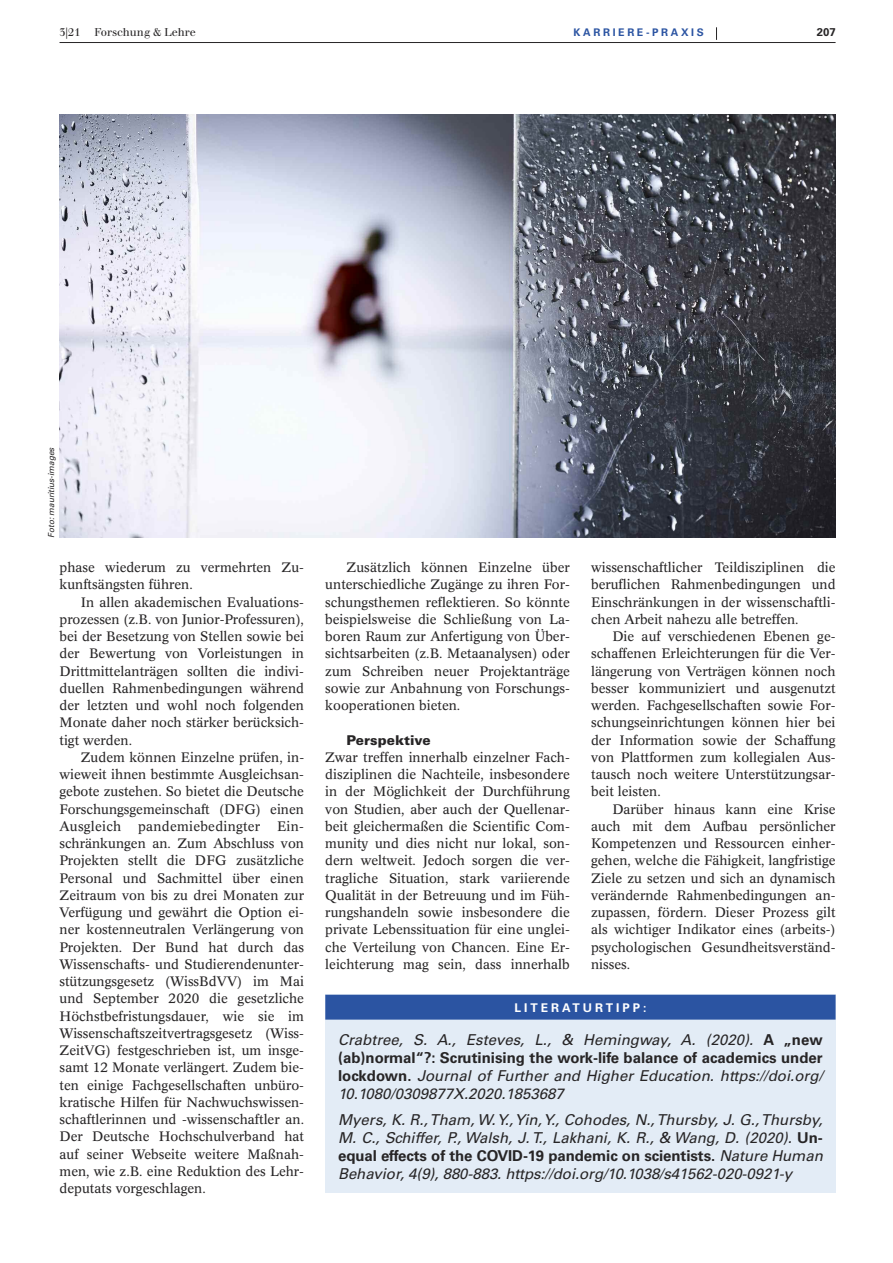
<style>
.page{position:relative;width:893px;height:1263px;background:#fff}
.page>*{position:absolute;margin:0;border:0;box-sizing:border-box;transform-origin:0 0}
.t1{font:italic 15px/18px "Univers LT";color:#272526;text-align:justify}
.t2{font:13.5px/17.2px "Concorde BE";color:#272526;text-align:justify}
.t3{font:900 13.5px "Univers LT";color:#272526}
.t4{font:700 12px "Univers LT";letter-spacing:.25em;color:#fff}
.t5{font:11.25px "Walbaum";color:#272526}
.t6{font:700 11.25px "Univers LT";color:#272526}
.t7{font:700 10.5px "Univers LT";letter-spacing:.25em;color:#2b54a2}
.t8{font:italic 8.25px "Univers LT";letter-spacing:-.005em;color:#272526}
.s1{font-weight:700;font-style:normal}
</style>
<div class="page">
<hr style="left:60px;top:42px;width:776px;height:1px;background:#272526">
<svg style="left:716px;top:27px;width:1px;height:13px"></svg>
<img style="left:60px;top:115px;width:776px;height:423px">
<div style="left:325px;top:995px;width:511px;height:198px;background:#e3ecf6"></div>
<div style="left:325px;top:995px;width:511px;height:24px;background:#2b54a2"></div>
<p class="t5" style="left:60px;top:28px;width:138px">3|21 Forschung &amp; Lehre</p>
<p class="t7" style="left:574px;top:28px;width:132px">KARRIERE-PRAXIS</p>
<p class="t6" style="left:817px;top:28px;width:20px">207</p>
<p class="t8" style="left:48px;top:538px;width:92px;rotate:-90deg">Foto: mauritius-images</p>
<p class="t2" style="left:60px;top:560px;width:246px">phase wiederum zu vermehrten Zu&shy;kunftsängsten führen.</p>
<p class="t2" style="left:60px;top:594px;width:246px;text-indent:21px">In allen akademischen Evaluations&shy;prozessen (z.B. von Junior-Professuren), bei der Besetzung von Stellen sowie bei der Bewertung von Vorleistungen in Drittmittelanträgen sollten die indivi&shy;duellen Rahmenbedingungen während der letzten und wohl noch folgenden Monate daher noch stärker berücksich&shy;tigt werden.</p>
<p class="t2" style="left:60px;top:749px;width:246px;text-indent:21px">Zudem können Einzelne prüfen, in&shy;wieweit ihnen bestimmte Ausgleichsan&shy;gebote zustehen. So bietet die Deutsche Forschungsgemeinschaft (DFG) einen Ausgleich pandemiebedingter Ein&shy;schränkungen an. Zum Abschluss von Projekten stellt die DFG zusätzliche Personal und Sachmittel über einen Zeitraum von bis zu drei Monaten zur Verfügung und gewährt die Option ei&shy;ner kostenneutralen Verlängerung von Projekten. Der Bund hat durch das Wissenschafts- und Studierendenunter&shy;stützungsgesetz (WissBdVV) im Mai und September 2020 die gesetzliche Höchstbefristungsdauer, wie sie im Wissenschaftszeitvertragsgesetz (Wiss-ZeitVG) festgeschrieben ist, um insge&shy;samt 12 Monate verlängert. Zudem bie&shy;ten einige Fachgesellschaften unbüro&shy;kratische Hilfen für Nachwuchswissen&shy;schaftlerinnen und -wissenschaftler an.<br>Der Deutsche Hochschulverband hat auf seiner Webseite weitere Maßnah&shy;men, wie z.B. eine Reduktion des Lehr&shy;deputats vorgeschlagen.</p>
<p class="t2" style="left:325px;top:560px;width:246px;text-indent:21px">Zusätzlich können Einzelne über unterschiedliche Zugänge zu ihren For&shy;schungsthemen reflektieren. So könnte beispielsweise die Schließung von La&shy;boren Raum zur Anfertigung von Über&shy;sichtsarbeiten (z.B. Metaanalysen) oder zum Schreiben neuer Projektanträge sowie zur Anbahnung von Forschungs&shy;kooperationen bieten.</p>
<p class="t3" style="left:347px;top:735px;width:86px">Perspektive</p>
<p class="t2" style="left:325px;top:749px;width:246px">Zwar treffen innerhalb einzelner Fach&shy;disziplinen die Nachteile, insbesondere in der Möglichkeit der Durchführung von Studien, aber auch der Quellenar&shy;beit gleichermaßen die Scientific Com&shy;munity und dies nicht nur lokal, son&shy;dern weltweit. Jedoch sorgen die ver&shy;tragliche Situation, stark variierende Qualität in der Betreuung und im Füh&shy;rungshandeln sowie insbesondere die private Lebenssituation für eine unglei&shy;che Verteilung von Chancen. Eine Er&shy;leichterung mag sein, dass innerhalb</p>
<p class="t2" style="left:591px;top:560px;width:246px">wissenschaftlicher Teildisziplinen die beruflichen Rahmenbedingungen und Einschränkungen in der wissenschaftli&shy;chen Arbeit nahezu alle betreffen.</p>
<p class="t2" style="left:591px;top:629px;width:246px;text-indent:21px">Die auf verschiedenen Ebenen ge&shy;schaffenen Erleichterungen für die Ver&shy;längerung von Verträgen können noch besser kommuniziert und ausgenutzt werden. Fachgesellschaften sowie For&shy;schungseinrichtungen können hier bei der Information sowie der Schaffung von Plattformen zum kollegialen Aus&shy;tausch noch weitere Unterstützungsar&shy;beit leisten.</p>
<p class="t2" style="left:591px;top:801px;width:246px;text-indent:21px">Darüber hinaus kann eine Krise auch mit dem Aufbau persönlicher Kompetenzen und Ressourcen einher&shy;gehen, welche die Fähigkeit, langfristige Ziele zu setzen und sich an dynamisch verändernde Rahmenbedingungen an&shy;zupassen, fördern. Dieser Prozess gilt als wichtiger Indikator eines (arbeits-) psychologischen Gesundheitsverständ&shy;nisses.</p>
<p class="t4" style="left:514px;top:1003px;width:134px">LITERATURTIPP:</p>
<p class="t1" style="left:338px;top:1032px;width:486px">Crabtree, S. A., Esteves, L., &amp; Hemingway, A. (2020). <span class="s1">A „new (ab)normal“?: Scrutinising the work-life balance of academics under lockdown.</span> Journal of Further and Higher Education. https://doi.org/ 10.1080/0309877X.2020.1853687</p>
<p class="t1" style="left:338px;top:1112px;width:486px">Myers, K. R.,Tham, W.Y.,Yin,Y., Cohodes, N.,Thursby, J. G.,Thursby, M. C., Schiffer, P., Walsh, J. T., Lakhani, K. R., &amp; Wang, D. (2020). <span class="s1">Un&shy;equal effects of the COVID-19 pandemic on scientists.</span> Nature Human Behavior, 4(9), 880-883. https://doi.org/10.1038/s41562-020-0921-y</p>
</div>
